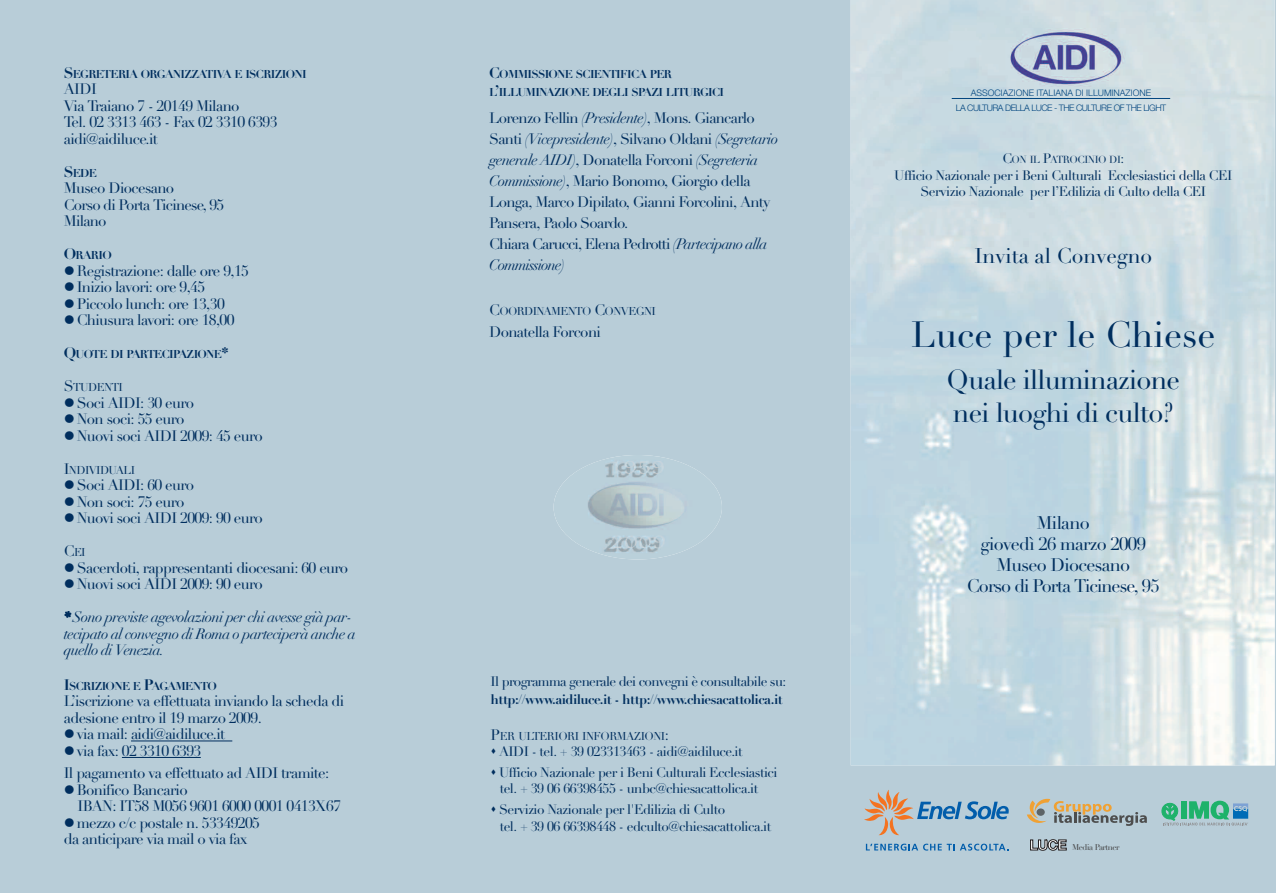
<style>
.page{position:relative;width:1276px;height:893px;background:#b8cdd8}
.page>*{position:absolute;margin:0;border:0;box-sizing:border-box;transform-origin:0 0}
.t1{font:36px "Didot";color:#002e5e}
.t2{font:27px/33px "Didot";letter-spacing:-.025em;color:#002e5e}
.t3{font:21px "Didot";color:#002e5e}
.t4{font:18px/21px "Didot";letter-spacing:-.035em;color:#002e5e;text-align:center}
.t5{font:15px/16.5px "Didot";letter-spacing:-.04em;color:#002e5e}
.t6{font:italic 15px/16.5px "Didot";letter-spacing:-.04em;color:#002e5e}
.t7{font:13.5px/20.7px "Didot";letter-spacing:-.035em;color:#002e5e}
.t8{font:700 13.5px "Didot";letter-spacing:-.04em;color:#002e5e}
.t9{font:700 11.25px/18px "Didot";letter-spacing:-.06em;color:#002e5e}
.t10{font:11.25px "Didot";letter-spacing:-.055em;color:#002e5e}
.t11{font:10.2px "Didot";letter-spacing:-.05em;color:#002e5e}
.t12{font:300 9px/15px "Helvetica Neue";letter-spacing:-.03em;color:#01457f;text-align:center}
.t13{font:8.25px "Didot";letter-spacing:-.045em;color:#3f3f40}
.s1{font-size:15px}
.s2{font-style:inherit}
.s3{font-style:italic}
.s4{font-size:13.5px}
.s5{color:#0d3c69}
</style>
<div class="page">
<img style="left:850px;top:0;width:424px;height:765px">
<hr style="left:131px;top:741px;width:101px;height:1px;background:#002e5e">
<hr style="left:122px;top:757px;width:79px;height:1px;background:#002e5e">
<svg style="left:1161px;top:801px;width:87px;height:25px;background:#6eb8a8"></svg>
<svg style="left:1027px;top:798px;width:120px;height:28px;background:#b0b5ae"></svg>
<div style="left:1036px;top:808px;width:9px;height:8px;background:#5d6467;border-radius:50%"></div>
<svg style="left:859px;top:783px;width:156px;height:85px;background:#acc0cc"></svg>
<svg style="left:1029px;top:839px;width:38px;height:12px"></svg>
<hr style="left:951px;top:98px;width:219px;height:1px;background:#01457f">
<img style="left:553px;top:455px;width:169px;height:104px">
<img style="left:953px;top:29px;width:222px;height:57px">
<svg style="left:65px;top:266px;width:9px;height:9px"></svg>
<svg style="left:65px;top:283px;width:9px;height:8px"></svg>
<svg style="left:65px;top:299px;width:9px;height:9px"></svg>
<svg style="left:65px;top:316px;width:9px;height:8px"></svg>
<svg style="left:65px;top:398px;width:9px;height:9px"></svg>
<svg style="left:65px;top:415px;width:9px;height:8px"></svg>
<svg style="left:65px;top:431px;width:9px;height:9px"></svg>
<svg style="left:65px;top:481px;width:9px;height:8px"></svg>
<svg style="left:65px;top:497px;width:9px;height:9px"></svg>
<svg style="left:65px;top:514px;width:9px;height:8px"></svg>
<svg style="left:65px;top:563px;width:9px;height:9px"></svg>
<svg style="left:65px;top:580px;width:9px;height:8px"></svg>
<svg style="left:65px;top:730px;width:9px;height:8px"></svg>
<svg style="left:65px;top:746px;width:9px;height:9px"></svg>
<svg style="left:65px;top:785px;width:9px;height:9px"></svg>
<svg style="left:65px;top:818px;width:9px;height:9px"></svg>
<svg style="left:492px;top:748px;width:4px;height:6px"></svg>
<svg style="left:492px;top:769px;width:4px;height:6px"></svg>
<svg style="left:492px;top:806px;width:4px;height:6px"></svg>
<p class="t9" style="left:64px;top:65px;width:244px"><span class="s1">S</span>EGRETERIA ORGANIZZATIVA E ISCRIZIONI</p>
<p class="t5" style="left:64px;top:81px;width:215px">AIDI<br>Via Traiano 7 - 20149 Milano<br>Tel. 02 3313 463 - Fax 02 3310 6393 aidi@aidiluce.it</p>
<p class="t9" style="left:64px;top:164px;width:35px"><span class="s1">S</span>EDE</p>
<p class="t5" style="left:64px;top:180px;width:162px">Museo Diocesano<br>Corso di Porta Ticinese, 95<br>Milano</p>
<p class="t9" style="left:64px;top:247px;width:49px"><span class="s1">O</span>RARIO</p>
<p class="t5" style="left:77px;top:263px;width:174px">Registrazione: dalle ore 9,15<br>Inizio lavori: ore 9,45<br>Piccolo lunch: ore 13,30<br>Chiusura lavori: ore 18,00</p>
<p class="t9" style="left:64px;top:346px;width:166px"><span class="s1">Q</span>UOTE DI PARTECIPAZIONE<span class="s1">*</span></p>
<p class="t10" style="left:64px;top:381px;width:61px"><span class="s1">S</span>TUDENTI</p>
<p class="t5" style="left:77px;top:395px;width:188px">Soci AIDI: 30 euro<br>Non soci: 55 euro<br>Nuovi soci AIDI 2009: 45 euro</p>
<p class="t10" style="left:64px;top:463px;width:73px"><span class="s1">I</span>NDIVIDUALI</p>
<p class="t5" style="left:77px;top:477px;width:188px">Soci AIDI: 60 euro<br>Non soci: 75 euro<br>Nuovi soci AIDI 2009: 90 euro</p>
<p class="t10" style="left:64px;top:546px;width:23px"><span class="s1">C</span>EI</p>
<p class="t5" style="left:77px;top:560px;width:273px">Sacerdoti, rappresentanti diocesani: 60 euro<br>Nuovi soci AIDI 2009: 90 euro</p>
<p class="t6" style="left:64px;top:609px;width:294px">* Sono previste agevolazioni per chi avesse già par&shy;tecipato al conve<span class="s2">g</span>no di Roma o parteciperà anche a quello di Venezia.</p>
<p class="t9" style="left:64px;top:677px;width:155px"><span class="s1">I</span>SCRIZIONE E <span class="s1">P</span>AGAMENTO</p>
<p class="t5" style="left:64px;top:693px;width:282px">L’iscrizione va effettuata inviando la scheda di</p>
<p class="t5" style="left:64px;top:710px;width:199px">adesione entro il 19 marzo 2009.</p>
<p class="t5" style="left:77px;top:726px;width:150px">via mail: aidi@aidiluce.it</p>
<p class="t5" style="left:77px;top:743px;width:126px">via fax: 02 3310 6393</p>
<p class="t5" style="left:64px;top:765px;width:267px">Il pagamento va effettuato ad AIDI tramite:</p>
<p class="t5" style="left:77px;top:782px;width:112px">Bonifico Bancario</p>
<p class="t5" style="left:77px;top:798px;width:265px">IBAN: IT58 M056 9601 6000 0001 0413X67</p>
<p class="t5" style="left:77px;top:815px;width:185px">mezzo c/c postale n. 53349205</p>
<p class="t5" style="left:64px;top:831px;width:185px">da anticipare via mail o via fax</p>
<p class="t9" style="left:489px;top:65px;width:236px"><span class="s1">C</span>OMMISSIONE SCIENTIFICA PER<br>L<span class="s1">’</span>ILLUMINAZIONE DEGLI SPAZI LITURGICI</p>
<p class="t5" style="left:489px;top:108px;width:291px;line-height:21px">Lorenzo Fellin <span class="s3">(Presidente)</span>, Mons. Giancarlo Santi <span class="s3">(Vicepresidente)</span>, Silvano Oldani <span class="s3">(Segretario generale AIDI)</span>, Donatella Forconi <span class="s3">(Segreteria Commissione)</span>, Mario Bonomo, Giorgio della Longa, Marco Dipilato, Gianni Forcolini, Anty Pansera, Paolo Soardo.<br>Chiara Carucci, Elena Pedrotti <span class="s3">(Partecipano alla Commissione)</span></p>
<p class="t10" style="left:489px;top:304px;width:168px"><span class="s1">C</span>OORDINAMENTO <span class="s1">C</span>ONVEGNI</p>
<p class="t5" style="left:489px;top:324px;width:113px">Donatella Forconi</p>
<p class="t7" style="left:490px;top:671px;width:297px">Il programma generale dei convegni è consultabile su:</p>
<p class="t8" style="left:490px;top:691px;width:294px">http://www.aidiluce.it - http://www.chiesacattolica.it</p>
<p class="t10" style="left:490px;top:729px;width:180px"><span class="s1">P</span>ER ULTERIORI INFORMAZIONI<span class="s1">:</span></p>
<p class="t7" style="left:499px;top:741px;width:280px">AIDI - tel. + 39 023313463 - aidi@aidiluce.it<br>Ufficio Nazionale per i Beni Culturali Ecclesiastici</p>
<p class="t7" style="left:499px;top:779px;width:261px">tel. + 39 06 66398455 - unbc@chiesacattolica.it<br>Servizio Nazionale per l'Edilizia di Culto</p>
<p class="t7" style="left:500px;top:816px;width:273px">tel. + 39 06 66398448 - edculto@chiesacattolica.it</p>
<p class="t12" style="left:955px;top:86px;width:212px">ASSOCIAZIONE ITALIANA DI ILLUMINAZIONE<br>LA CULTURA DELLA LUCE - THE CULTURE OF THE LIGHT</p>
<p class="t11" style="left:1002px;top:154px;width:123px"><span class="s4">C</span>ON IL <span class="s4">P</span>ATROCINIO DI<span class="s4">:</span></p>
<p class="t7" style="left:894px;top:167px;width:340px;line-height:16.5px;text-align:center">Ufficio Nazionale per i Beni Culturali Ecclesiastici della CEI<br>Servizio Nazionale per l’Edilizia di Culto della CEI</p>
<h3 class="t3" style="left:974px;top:243px;width:179px">Invita al Convegno</h3>
<h1 class="t1" style="left:911px;top:313px;width:305px">Luce per le Chiese</h1>
<h2 class="t2" style="left:946px;top:364px;width:235px">Quale illuminazione nei luoghi di culto?</h2>
<p class="t4" style="left:967px;top:512px;width:194px">Milano<br>giovedì 26 marzo 2009<br>Museo Diocesano<br>Corso di Porta Ticinese, 9<span class="s5">5</span></p>
<p class="t13" style="left:1072px;top:842px;width:49px">Media Partner</p>
</div>
